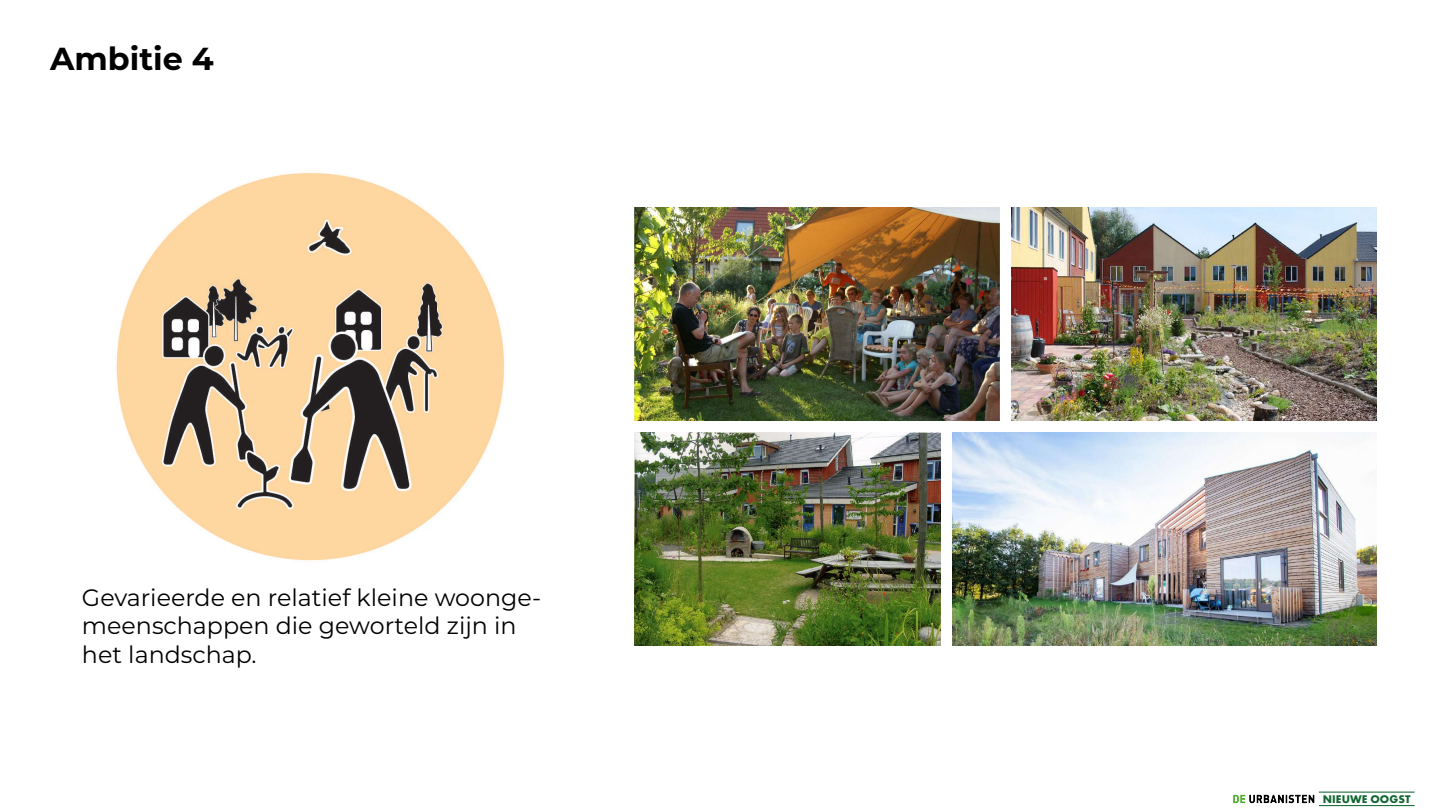
<style>
.page{position:relative;width:1440px;height:810px;background:#fff}
.page>*{position:absolute;margin:0;border:0;box-sizing:border-box;transform-origin:0 0}
.t1{font:700 31.8px "Montserrat";color:#000}
.t2{font:23.77px/28.5px "Montserrat";color:#000}
.t3{font:700 11.55px "Futura PT";letter-spacing:.01em;color:#126632}
</style>
<div class="page">
<img style="left:116px;top:172px;width:389px;height:389px">
<img style="left:634px;top:207px;width:365px;height:213px">
<img style="left:1011px;top:207px;width:365px;height:213px">
<img style="left:635px;top:433px;width:306px;height:212px">
<img style="left:953px;top:433px;width:423px;height:212px">
<img style="left:1233px;top:794px;width:82px;height:10px">
<hr style="left:1319px;top:805px;width:96px;height:1px;background:#126632">
<hr style="left:1319px;top:792px;width:96px;height:1px;background:#126632">
<h1 class="t1" style="left:50px;top:36px;width:165px">Ambitie 4</h1>
<p class="t2" style="left:82px;top:582px;width:461px">Gevarieerde en relatief kleine woonge&shy;meenschappen die geworteld zijn in het landschap.</p>
<p class="t3" style="left:1323px;top:792px;width:89px">NIEUWE OOGST</p>
</div>
